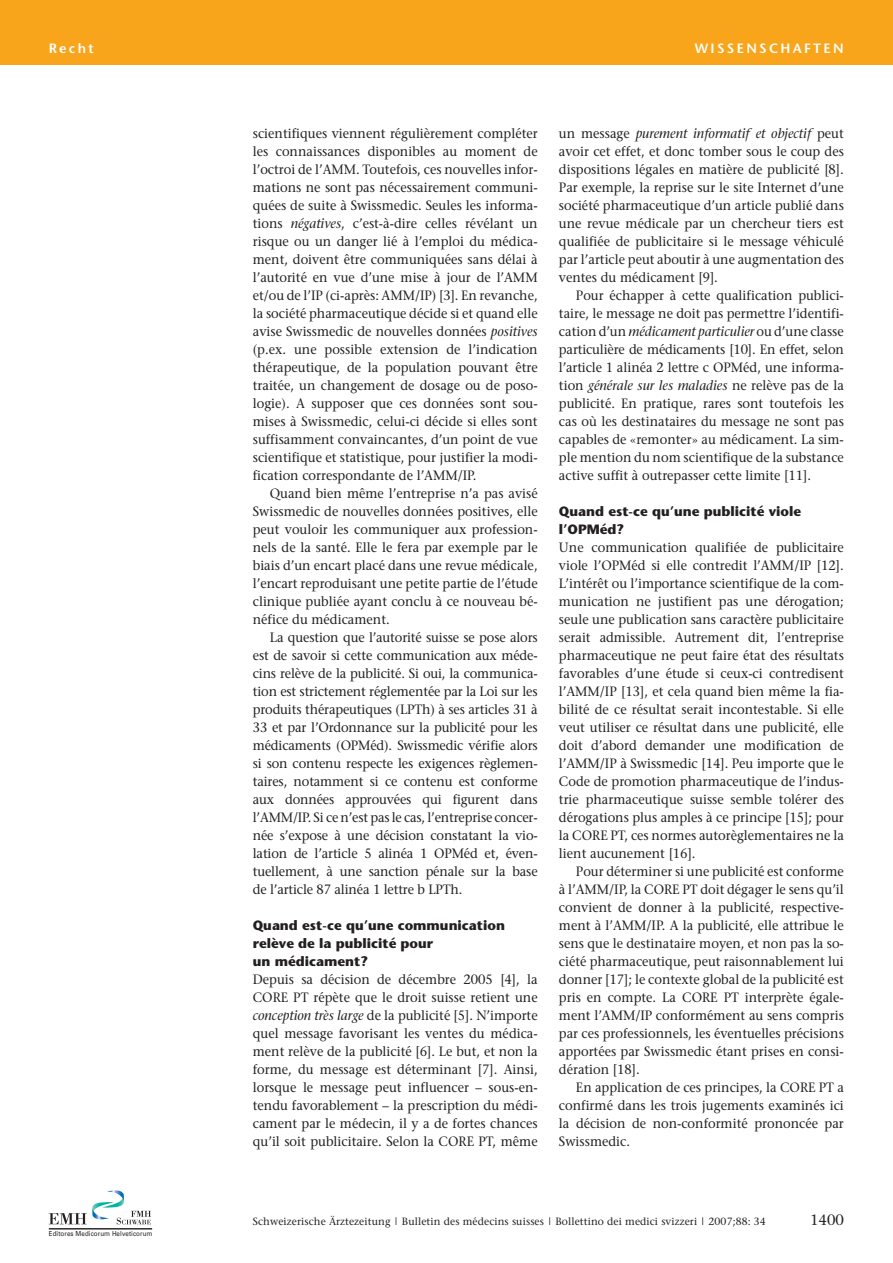
<style>
.page{position:relative;width:893px;height:1263px;background:#fff}
.page>*{position:absolute;margin:0;border:0;box-sizing:border-box;transform-origin:0 0}
.t1{font:15px "Stone Serif";color:#231f20}
.t2{font:13.5px/18px "Stone Serif";color:#231f20;text-align:justify;scale:.95 1}
.t3{font:700 13.5px/18px "Stone Sans";color:#231f20}
.t4{font:600 13.5px "Stone Sans";letter-spacing:.17em;color:#fff}
.t5{font:10.5px "Stone Serif";letter-spacing:.01em;color:#231f20}
.t6{font:6.9px "Univers";letter-spacing:.015em;color:#231f20;scale:.9 1}
.s1{font-style:italic}
</style>
<div class="page">
<svg style="left:49px;top:1190px;width:102px;height:34px"></svg>
<hr style="left:49px;top:1228px;width:103px;height:1px;background:#231f20">
<div style="left:0;top:0;width:893px;height:64px;background:#f9a51b"></div>
<p class="t4" style="left:49px;top:42px;width:46px">Recht</p>
<p class="t4" style="left:695px;top:42px;width:150px">WISSENSCHAFTEN</p>
<p class="t2" style="left:253px;top:126px;width:301px">scientifiques viennent régulièrement compléter les connaissances disponibles au moment de l’octroi de l’AMM. Toutefois, ces nouvelles infor&shy;mations ne sont pas nécessairement communi&shy;quées de suite à Swissmedic. Seules les informa&shy;tions <span class="s1">négatives</span>, c’est-à-dire celles révélant un risque ou un danger lié à l’emploi du médica&shy;ment, doivent être communiquées sans délai à l’autorité en vue d’une mise à jour de l’AMM et/ou de l’IP (ci-après: AMM/IP) [3]. En revanche, la société pharmaceutique décide si et quand elle avise Swissmedic de nouvelles données <span class="s1">positives </span>(p.ex. une possible extension de l’indication thérapeutique, de la population pouvant être traitée, un changement de dosage ou de poso&shy;logie). A supposer que ces données sont sou&shy;mises à Swissmedic, celui-ci décide si elles sont suffisamment convaincantes, d’un point de vue scientifique et statistique, pour justifier la modi&shy;fication correspondante de l’AMM/IP.</p>
<p class="t2" style="left:253px;top:486px;width:301px;text-indent:17px">Quand bien même l’entreprise n’a pas avisé Swissmedic de nouvelles données positives, elle peut vouloir les communiquer aux profession&shy;nels de la santé. Elle le fera par exemple par le biais d’un encart placé dans une revue médicale, l’encart reproduisant une petite partie de l’étude clinique publiée ayant conclu à ce nouveau bé&shy;néfice du médicament.</p>
<p class="t2" style="left:253px;top:630px;width:301px;text-indent:17px">La question que l’autorité suisse se pose alors est de savoir si cette communication aux méde&shy;cins relève de la publicité. Si oui, la communica&shy;tion est strictement réglementée par la Loi sur les produits thérapeutiques (LPTh) à ses articles 31 à 33 et par l’Ordonnance sur la publicité pour les médicaments (OPMéd). Swissmedic vérifie alors si son contenu respecte les exigences règlemen&shy;taires, notamment si ce contenu est conforme aux données approuvées qui figurent dans l’AMM/IP. Si ce n’est pas le cas, l’entreprise concer&shy;née s’expose à une décision constatant la vio&shy;lation de l’article 5 alinéa 1 OPMéd et, éven&shy;tuellement, à une sanction pénale sur la base de l’article 87 alinéa 1 lettre b LPTh.</p>
<p class="t3" style="left:253px;top:918px;width:254px">Quand est-ce qu’une communication relève de la publicité pour<br>un médicament?</p>
<p class="t2" style="left:253px;top:972px;width:301px">Depuis sa décision de décembre 2005 [4], la CORE PT répète que le droit suisse retient une <span class="s1">conception très large</span> de la publicité [5]. N’importe quel message favorisant les ventes du médica&shy;ment relève de la publicité [6]. Le but, et non la forme, du message est déterminant [7]. Ainsi, lorsque le message peut influencer – sous-en&shy;tendu favorablement – la prescription du médi&shy;cament par le médecin, il y a de fortes chances qu’il soit publicitaire. Selon la CORE PT, même</p>
<p class="t2" style="left:559px;top:126px;width:301px">un message <span class="s1">purement informatif et objectif</span> peut avoir cet effet, et donc tomber sous le coup des dispositions légales en matière de publicité [8].<br>Par exemple, la reprise sur le site Internet d’une société pharmaceutique d’un article publié dans une revue médicale par un chercheur tiers est qualifiée de publicitaire si le message véhiculé par l’article peut aboutir à une augmentation des ventes du médicament [9].</p>
<p class="t2" style="left:559px;top:288px;width:301px;text-indent:17px">Pour échapper à cette qualification publici&shy;taire, le message ne doit pas permettre l’identifi&shy;cation d’un <span class="s1">médicament particulier</span> ou d’une classe particulière de médicaments [10]. En effet, selon l’article 1 alinéa 2 lettre c OPMéd, une informa&shy;tion <span class="s1">générale sur les maladies</span> ne relève pas de la publicité. En pratique, rares sont toutefois les cas où les destinataires du message ne sont pas capables de «remonter» au médicament. La sim&shy;ple mention du nom scientifique de la substance active suffit à outrepasser cette limite [11].</p>
<p class="t3" style="left:559px;top:504px;width:244px">Quand est-ce qu’une publicité viole l’OPMéd?</p>
<p class="t2" style="left:559px;top:540px;width:301px">Une communication qualifiée de publicitaire viole l’OPMéd si elle contredit l’AMM/IP [12].<br>L’intérêt ou l’importance scientifique de la com&shy;munication ne justifient pas une dérogation; seule une publication sans caractère publicitaire serait admissible. Autrement dit, l’entreprise pharmaceutique ne peut faire état des résultats favorables d’une étude si ceux-ci contredisent l’AMM/IP [13], et cela quand bien même la fia&shy;bilité de ce résultat serait incontestable. Si elle veut utiliser ce résultat dans une publicité, elle doit d’abord demander une modification de l’AMM/IP à Swissmedic [14]. Peu importe que le Code de promotion pharmaceutique de l’indus&shy;trie pharmaceutique suisse semble tolérer des dérogations plus amples à ce principe [15]; pour la CORE PT, ces normes autorèglementaires ne la lient aucunement [16].</p>
<p class="t2" style="left:559px;top:864px;width:301px;text-indent:17px">Pour déterminer si une publicité est conforme à l’AMM/IP, la CORE PT doit dégager le sens qu’il convient de donner à la publicité, respective&shy;ment à l’AMM/IP. A la publicité, elle attribue le sens que le destinataire moyen, et non pas la so&shy;ciété pharmaceutique, peut raisonnablement lui donner [17]; le contexte global de la publicité est pris en compte. La CORE PT interprète égale&shy;ment l’AMM/IP conformément au sens compris par ces professionnels, les éventuelles précisions apportées par Swissmedic étant prises en consi&shy;dération [18].</p>
<p class="t2" style="left:559px;top:1080px;width:301px;text-indent:17px">En application de ces principes, la CORE PT a confirmé dans les trois jugements examinés ici la décision de non-conformité prononcée par Swissmedic.</p>
<p class="t6" style="left:49px;top:1229px;width:117px">Editores Medicorum Helveticorum</p>
<p class="t5" style="left:253px;top:1217px;width:515px">Schweizerische Ärztezeitung | Bulletin des médecins suisses | Bollettino dei medici svizzeri | 2007;88: 34</p>
<p class="t1" style="left:810px;top:1213px;width:35px">1400</p>
</div>
